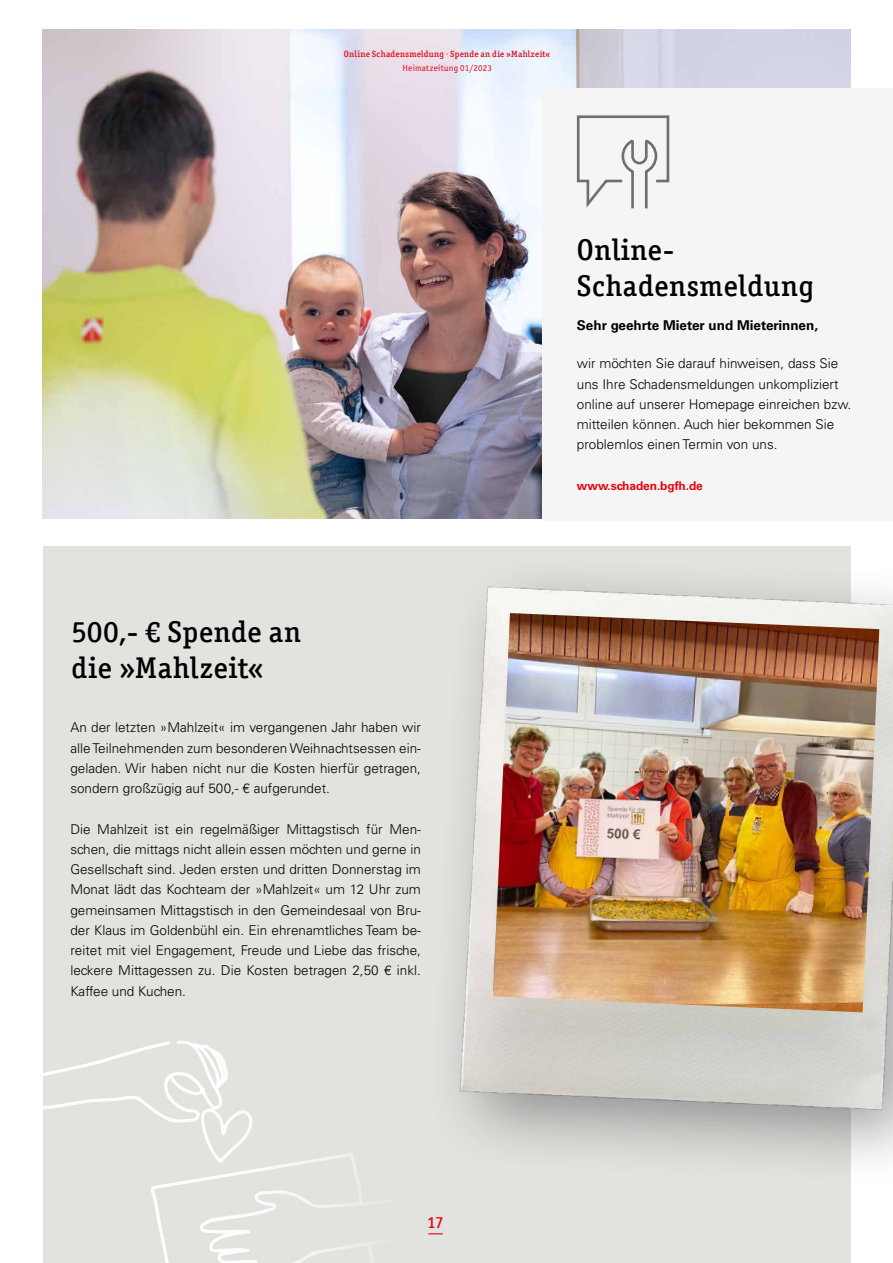
<style>
.page{position:relative;width:893px;height:1263px;background:#fff}
.page>*{position:absolute;margin:0;border:0;box-sizing:border-box;transform-origin:0 0}
.t1{font:500 30px/36px "ITC Officina Serif W04";letter-spacing:.02em;color:#000}
.t2{font:500 16.5px "ITC Officina Serif W04";color:#e30613}
.t3{font:300 13.5px/20.2px "Univers";color:#000;text-align:justify}
.t4{font:700 13.5px "Univers";color:#000}
.t5{font:700 12px "Univers";letter-spacing:-.01em;color:#e30613}
.t6{font:500 9px "ITC Officina Serif W04";letter-spacing:.03em;color:#e30613}
.t7{font:9px "Officina Sans ITC Pro";letter-spacing:.02em;color:#e30613}
</style>
<div class="page">
<div style="left:43px;top:546px;width:808px;height:717px;background:#e2e2df"></div>
<svg style="left:43px;top:1040px;width:319px;height:223px"></svg>
<img style="left:43px;top:29px;width:807px;height:490px">
<div style="left:424px;top:551px;width:469px;height:638px;background:#000;opacity:.36"></div>
<img style="left:448px;top:562px;width:445px;height:576px">
<img style="left:493px;top:613px;width:386px;height:399px">
<div style="left:543px;top:88px;width:350px;height:433px;background:#f5f5f5"></div>
<svg style="left:576px;top:115px;width:94px;height:94px"></svg>
<svg style="left:428px;top:1233px;width:15px;height:1px"></svg>
<p class="t6" style="left:344px;top:48px;width:208px">Online Schadensmeldung · Spende an die »Mahlzeit«</p>
<p class="t7" style="left:402px;top:62px;width:91px">Heimatzeitung 01/2023</p>
<h1 class="t1" style="left:71px;top:614px;width:231px">500,- € Spende an die »Mahlzeit«</h1>
<p class="t3" style="left:70px;top:717px;width:352px">An der letzten »Mahlzeit« im vergangenen Jahr haben wir alle Teilnehmenden zum besonderen Weihnachtsessen ein&shy;geladen. Wir haben nicht nur die Kosten hierfür getragen, sondern großzügig auf 500,- € aufgerundet.</p>
<p class="t3" style="left:70px;top:819px;width:352px">Die Mahlzeit ist ein regelmäßiger Mittagstisch für Men&shy;schen, die mittags nicht allein essen möchten und gerne in Gesellschaft sind. Jeden ersten und dritten Donnerstag im Monat lädt das Kochteam der »Mahlzeit« um 12 Uhr zum gemeinsamen Mittagstisch in den Gemeindesaal von Bru&shy;der Klaus im Goldenbühl ein. Ein ehrenamtliches Team be&shy;reitet mit viel Engagement, Freude und Liebe das frische, leckere Mittagessen zu. Die Kosten betragen 2,50 € inkl.<br>Kaffee und Kuchen.</p>
<h1 class="t1" style="left:577px;top:231px;width:239px">Online-<br>Schadensmeldung</h1>
<p class="t4" style="left:577px;top:318px;width:243px">Sehr geehrte Mieter und Mieterinnen,</p>
<p class="t3" style="left:577px;top:353px;width:276px;text-align:left">wir möchten Sie darauf hinweisen, dass Sie uns Ihre Schadensmeldungen unkompliziert online auf unserer Homepage einreichen bzw. mitteilen können. Auch hier bekommen Sie problemlos einen Termin von uns.</p>
<p class="t5" style="left:577px;top:479px;width:127px">www.schaden.bgfh.de</p>
<p class="t2" style="left:428px;top:1212px;width:17px">17</p>
</div>
